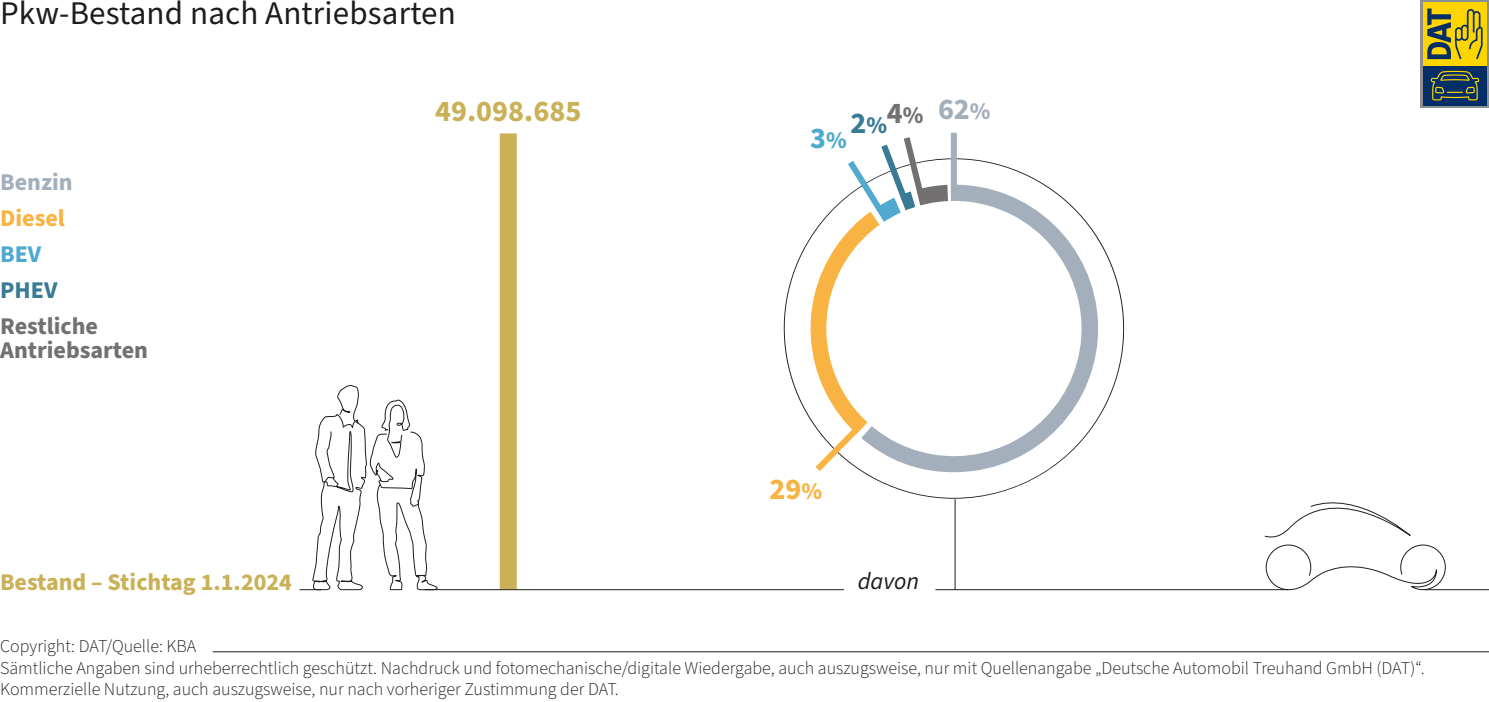
<style>
.page{position:relative;width:1489px;height:702px;background:#fff}
.page>*{position:absolute;margin:0;border:0;box-sizing:border-box;transform-origin:0 0}
.t1{font:33px "Source Sans Pro";letter-spacing:.005em;color:#1d1d1b}
.t2{font:700 30px "Source Sans Pro";color:#cab158}
.t3{font:700 30px "Source Sans Pro";color:#397a94}
.t4{font:700 30px "Source Sans Pro";color:#a4afbc}
.t5{font:700 30px "Source Sans Pro";color:#f9b342}
.t6{font:700 30px "Source Sans Pro";color:#50a9ce}
.t7{font:700 24px "Source Sans Pro";color:#cab158}
.t8{font:700 24px/24px "Source Sans Pro";color:#727070}
.t9{font:700 24px "Source Sans Pro";color:#a4afbc}
.t10{font:700 24px "Source Sans Pro";color:#f9b342}
.t11{font:italic 24px "Source Sans Pro";color:#1d1d1b}
.t12{font:700 24px "Source Sans Pro";color:#397a94}
.t13{font:700 24px "Source Sans Pro";color:#50a9ce}
.t14{font:300 18px/21.6px "Source Sans Pro";color:#1d1d1b}
.s1{font-size:24px}
</style>
<div class="page">
<svg style="left:1420px;top:0;width:68px;height:107px"></svg>
<div style="left:1422px;top:2px;width:64px;height:64px;background:#ffd500"></div>
<div style="left:1422px;top:66px;width:64px;height:39px;background:#042f66"></div>
<svg style="left:1427px;top:9px;width:55px;height:50px"></svg>
<svg style="left:1430px;top:71px;width:48px;height:29px"></svg>
<hr style="left:954px;top:499px;width:1px;height:90px;background:#1d1d1b">
<hr style="left:213px;top:651px;width:1275px;height:1px;background:#1d1d1b">
<div style="left:499px;top:133px;width:17px;height:456px;background:#cab158"></div>
<hr style="left:424px;top:589px;width:419px;height:1px;background:#1d1d1b">
<svg style="left:299px;top:385px;width:141px;height:205px"></svg>
<svg style="left:783px;top:158px;width:342px;height:340px"></svg>
<svg style="left:790px;top:132px;width:172px;height:345px"></svg>
<svg style="left:808px;top:183px;width:291px;height:291px"></svg>
<hr style="left:1424px;top:589px;width:64px;height:1px;background:#1d1d1b">
<hr style="left:935px;top:589px;width:353px;height:1px;background:#1d1d1b">
<svg style="left:1263px;top:502px;width:182px;height:89px"></svg>
<h1 class="t1" style="left:0;top:-10px;width:457px">Pkw-Bestand nach Antriebsarten</h1>
<h3 class="t9" style="left:0;top:166px;width:74px">Benzin</h3>
<h3 class="t10" style="left:0;top:202px;width:66px">Diesel</h3>
<h3 class="t13" style="left:0;top:238px;width:43px">BEV</h3>
<h3 class="t12" style="left:0;top:274px;width:59px">PHEV</h3>
<h3 class="t8" style="left:0;top:315px;width:149px">Restliche<br>Antriebsarten</h3>
<h3 class="t7" style="left:0;top:565px;width:293px">Bestand – Stichtag 1.1.2024</h3>
<p class="t14" style="left:0;top:635px;width:198px">Copyright: DAT/Quelle: KBA</p>
<h2 class="t2" style="left:435px;top:90px;width:148px">49.098.685</h2>
<h2 class="t3" style="left:850px;top:102px;width:75px">2<span class="s1">%</span><sup>4</sup><sup>%</sup></h2>
<h2 class="t6" style="left:810px;top:117px;width:38px">3<span class="s1">%</span></h2>
<h2 class="t4" style="left:937px;top:88px;width:54px">62<span class="s1">%</span></h2>
<h2 class="t5" style="left:769px;top:469px;width:54px">29<span class="s1">%</span></h2>
<h3 class="t11" style="left:857px;top:565px;width:63px">davon</h3>
<p class="t14" style="left:0;top:657px;width:1425px">Sämtliche Angaben sind urheberrechtlich geschützt. Nachdruck und fotomechanische/digitale Wiedergabe, auch auszugsweise, nur mit Quellenangabe „Deutsche Automobil Treuhand GmbH (DAT)“.<br>Kommerzielle Nutzung, auch auszugsweise, nur nach vorheriger Zustimmung der DAT.</p>
</div>
